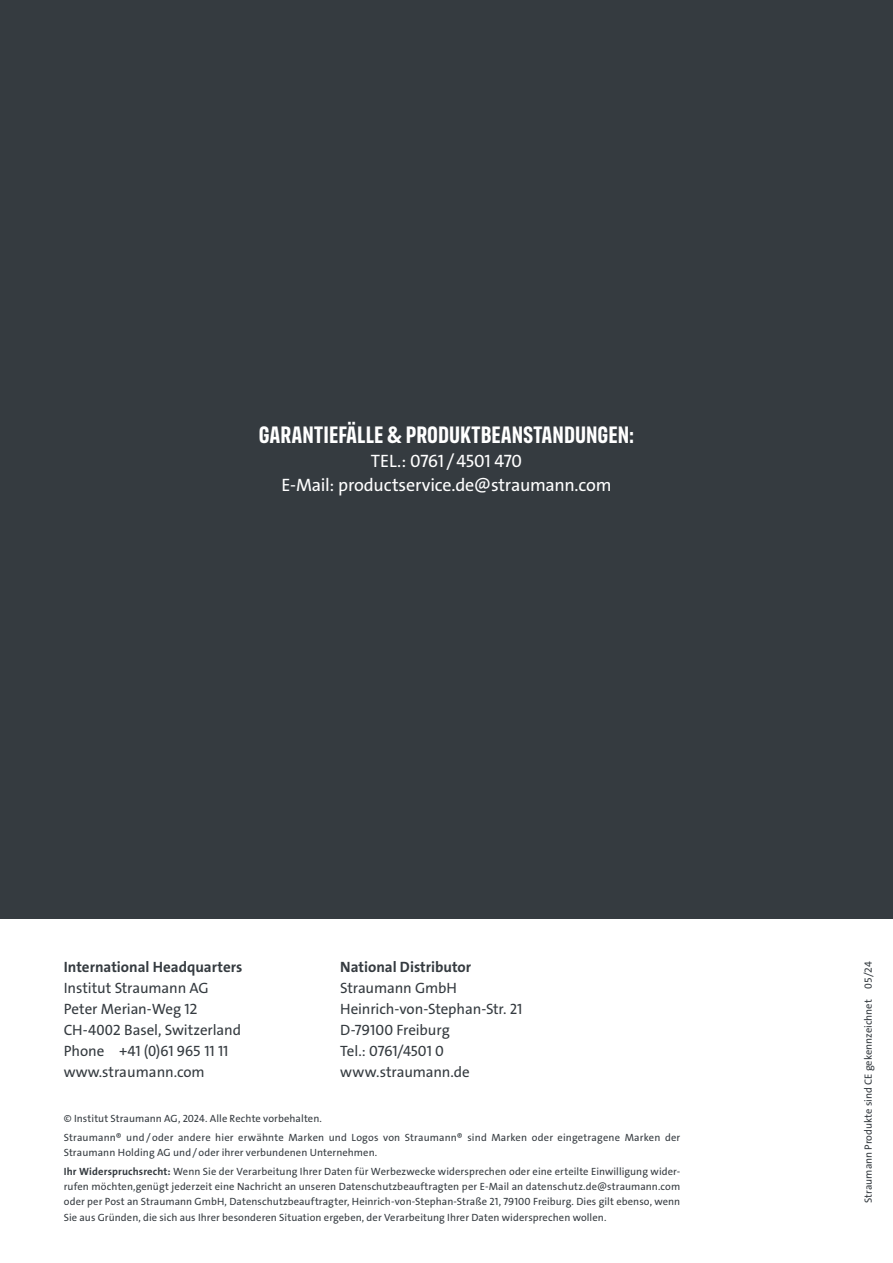
<style>
.page{position:relative;width:893px;height:1263px;background:#fff}
.page>*{position:absolute;margin:0;border:0;box-sizing:border-box;transform-origin:0 0}
.t1{font:700 24px "FS Industrie Cd";color:#fff}
.t2{font:18px/24px "The Sans LP5 Plain";letter-spacing:-.015em;color:#fff;text-align:center}
.t3{font:15px/21px "The Sans LP5 Plain";letter-spacing:-.01em;color:#353b40}
.t4{font:15px "The Sans LP7 Bld";color:#353b40}
.t5{font:10.5px/19.2px "The Sans LP5 Plain";letter-spacing:.01em;color:#353b40}
.s1{font-family:"The Sans LP7 Bld"}
</style>
<div class="page">
<div style="left:0;top:0;width:893px;height:918px;background:#353b40"></div>
<h1 class="t1" style="left:259px;top:420px;width:377px">GARANTIEFÄLLE &amp; PRODUKTBEANSTANDUNGEN:</h1>
<h2 class="t2" style="left:281px;top:449px;width:332px">TEL.: 0761 /4501 470<br>E-Mail: productservice.de@straumann.com</h2>
<h3 class="t4" style="left:64px;top:957px;width:180px">International Headquarters</h3>
<h3 class="t3" style="left:64px;top:978px;width:179px">Institut Straumann AG<br>Peter Merian-Weg 12<br>CH-4002 Basel, Switzerland<br>Phone +41 (0)61 965 11 11 www.straumann.com</h3>
<p class="t5" style="left:64px;top:1109px;width:618px">© Institut Straumann AG, 2024. Alle Rechte vorbehalten.<br>Straumann® und / oder andere hier erwähnte Marken und Logos von Straumann® sind Marken oder eingetragene Marken der</p>
<p class="t5" style="left:64px;top:1143px;width:618px">Straumann Holding AG und/oder ihrer verbundenen Unternehmen.<br><span class="s1">Ihr Widerspruchsrecht:</span> Wenn Sie der Verarbeitung Ihrer Daten für Werbezwecke widersprechen oder eine erteilte Einwilligung wider-</p>
<p class="t5" style="left:64px;top:1179px;width:618px;line-height:15px;text-align:justify">rufen möchten,genügt jederzeit eine Nachricht an unseren Datenschutzbeauftragten per E-Mail an datenschutz.de@straumann.com oder per Post an Straumann GmbH, Datenschutzbeauftragter, Heinrich-von-Stephan-Straße 21, 79100 Freiburg. Dies gilt ebenso, wenn Sie aus Gründen, die sich aus Ihrer besonderen Situation ergeben, der Verarbeitung Ihrer Daten widersprechen wollen.</p>
<h3 class="t4" style="left:340px;top:957px;width:133px">National Distributor</h3>
<h3 class="t3" style="left:340px;top:978px;width:184px">Straumann GmbH<br>Heinrich-von-Stephan-Str. 21<br>D-79100 Freiburg<br>Tel.: 0761/4501 0 www.straumann.de</h3>
<p class="t5" style="left:859px;top:1203px;width:243px;rotate:-90deg">Straumann Produkte sind CE gekennzeichnet 05/24</p>
</div>
